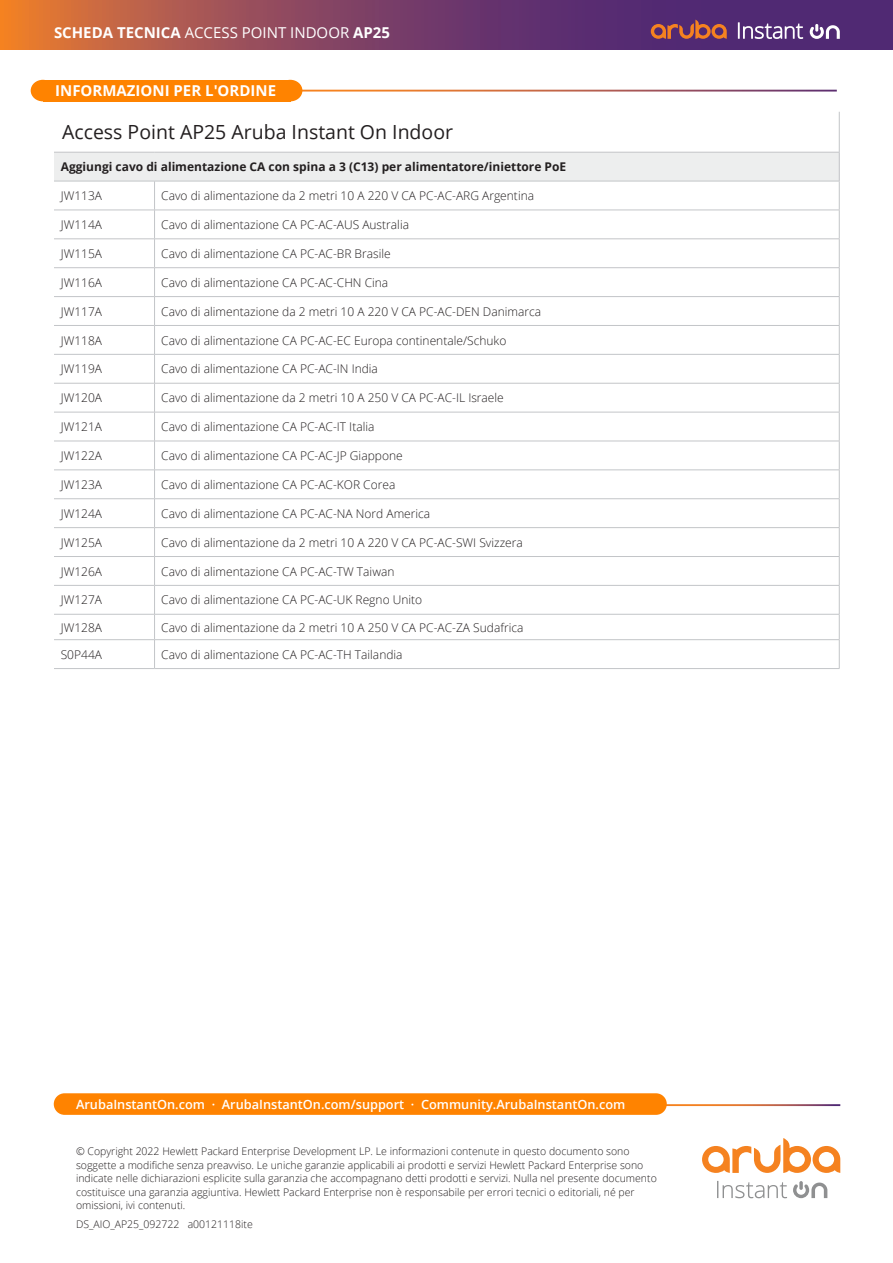
<style>
.page{position:relative;width:893px;height:1263px;background:#fff}
.page>*{position:absolute;margin:0;border:0;box-sizing:border-box;transform-origin:0 0}
.Chart__Title_10_14_B{font:19.5px "Open Sans";color:#231f20}
.Body__Head_10_14_Bol{font:700 15px "Open Sans";color:#fff}
.t1{font:600 12.75px "Open Sans";color:#fff}
.Chart__Text_7_9Light{font:300 12px "Open Sans";color:#231f20}
.Chart__Text_8_10_Lig{font:300 12px "Open Sans";color:#231f20}
.Chart__Text_8_10_Lig-2{font:700 12px "Open Sans";color:#231f20}
.t2{font:300 10.5px/13.5px "Open Sans";color:#231f20}
.s1{font-weight:400}
</style>
<div class="page">
<svg style="left:0;top:0;width:893px;height:49px;background:#824360"></svg>
<div style="left:54px;top:1093px;width:613px;height:22px;background:#ff8300;border-radius:11px"></div>
<svg style="left:793px;top:1181px;width:34px;height:17px"></svg>
<svg style="left:717px;top:1181px;width:70px;height:17px"></svg>
<svg style="left:702px;top:1138px;width:138px;height:35px"></svg>
<svg style="left:651px;top:20px;width:76px;height:19px"></svg>
<svg style="left:810px;top:24px;width:30px;height:15px"></svg>
<svg style="left:738px;top:22px;width:65px;height:17px"></svg>
<div style="left:278px;top:80px;width:24px;height:21px;background:#ff8300;border-radius:50%"></div>
<div style="left:31px;top:80px;width:24px;height:21px;background:#ff8300;border-radius:50%"></div>
<div style="left:43px;top:80px;width:247px;height:21px;background:#ff8300"></div>
<div style="left:54px;top:152px;width:785px;height:29px;background:#edeeee"></div>
<hr style="left:839px;top:112px;width:1px;height:40px;background:#c3c5c8">
<hr style="left:54px;top:210px;width:101px;height:1px;background:#c3c5c8">
<hr style="left:54px;top:239px;width:101px;height:1px;background:#c3c5c8">
<hr style="left:54px;top:267px;width:101px;height:1px;background:#c3c5c8">
<hr style="left:54px;top:296px;width:101px;height:1px;background:#c3c5c8">
<hr style="left:54px;top:325px;width:101px;height:1px;background:#c3c5c8">
<hr style="left:54px;top:354px;width:101px;height:1px;background:#c3c5c8">
<hr style="left:54px;top:383px;width:101px;height:1px;background:#c3c5c8">
<hr style="left:54px;top:412px;width:101px;height:1px;background:#c3c5c8">
<hr style="left:54px;top:441px;width:101px;height:1px;background:#c3c5c8">
<hr style="left:54px;top:470px;width:101px;height:1px;background:#c3c5c8">
<hr style="left:54px;top:498px;width:101px;height:1px;background:#c3c5c8">
<hr style="left:54px;top:527px;width:101px;height:1px;background:#c3c5c8">
<hr style="left:54px;top:556px;width:101px;height:1px;background:#c3c5c8">
<hr style="left:54px;top:585px;width:101px;height:1px;background:#c3c5c8">
<hr style="left:54px;top:614px;width:101px;height:1px;background:#c3c5c8">
<hr style="left:54px;top:639px;width:101px;height:1px;background:#c3c5c8">
<hr style="left:54px;top:668px;width:101px;height:1px;background:#c3c5c8">
<hr style="left:155px;top:210px;width:684px;height:1px;background:#c3c5c8">
<hr style="left:155px;top:239px;width:684px;height:1px;background:#c3c5c8">
<hr style="left:155px;top:267px;width:684px;height:1px;background:#c3c5c8">
<hr style="left:155px;top:296px;width:684px;height:1px;background:#c3c5c8">
<hr style="left:155px;top:325px;width:684px;height:1px;background:#c3c5c8">
<hr style="left:155px;top:354px;width:684px;height:1px;background:#c3c5c8">
<hr style="left:155px;top:383px;width:684px;height:1px;background:#c3c5c8">
<hr style="left:155px;top:412px;width:684px;height:1px;background:#c3c5c8">
<hr style="left:155px;top:441px;width:684px;height:1px;background:#c3c5c8">
<hr style="left:155px;top:470px;width:684px;height:1px;background:#c3c5c8">
<hr style="left:155px;top:498px;width:684px;height:1px;background:#c3c5c8">
<hr style="left:155px;top:527px;width:684px;height:1px;background:#c3c5c8">
<hr style="left:155px;top:556px;width:684px;height:1px;background:#c3c5c8">
<hr style="left:155px;top:585px;width:684px;height:1px;background:#c3c5c8">
<hr style="left:155px;top:614px;width:684px;height:1px;background:#c3c5c8">
<hr style="left:155px;top:639px;width:684px;height:1px;background:#c3c5c8">
<svg style="left:154px;top:182px;width:1px;height:486px"></svg>
<hr style="left:155px;top:668px;width:684px;height:1px;background:#c3c5c8">
<svg style="left:839px;top:152px;width:1px;height:516px"></svg>
<hr style="left:54px;top:152px;width:101px;height:1px;background:#c3c5c8">
<hr style="left:155px;top:152px;width:684px;height:1px;background:#c3c5c8">
<hr style="left:54px;top:181px;width:101px;height:1px;background:#c3c5c8">
<hr style="left:155px;top:181px;width:684px;height:1px;background:#c3c5c8">
<p class="Body__Head_10_14_Bol" style="left:54px;top:22px;width:338px">SCHEDA TECNICA <span class="s1">ACCESS POINT INDOOR</span> AP25</p>
<p class="Body__Head_10_14_Bol" style="left:55px;top:80px;width:222px">INFORMAZIONI PER L'ORDINE</p>
<p class="Chart__Title_10_14_B" style="left:62px;top:119px;width:392px">Access Point AP25 Aruba Instant On Indoor</p>
<p class="Chart__Text_8_10_Lig-2" style="left:61px;top:158px;width:507px">Aggiungi cavo di alimentazione CA con spina a 3 (C13) per alimentatore/iniettore PoE</p>
<p class="Chart__Text_7_9Light" style="left:61px;top:187px;width:43px">JW113A</p>
<p class="Chart__Text_7_9Light" style="left:161px;top:187px;width:374px">Cavo di alimentazione da 2 metri 10 A 220 V CA PC-AC-ARG Argentina</p>
<p class="Chart__Text_7_9Light" style="left:61px;top:216px;width:43px">JW114A</p>
<p class="Chart__Text_7_9Light" style="left:161px;top:216px;width:249px">Cavo di alimentazione CA PC-AC-AUS Australia</p>
<p class="Chart__Text_7_9Light" style="left:61px;top:245px;width:43px">JW115A</p>
<p class="Chart__Text_7_9Light" style="left:161px;top:245px;width:231px">Cavo di alimentazione CA PC-AC-BR Brasile</p>
<p class="Chart__Text_7_9Light" style="left:61px;top:274px;width:43px">JW116A</p>
<p class="Chart__Text_7_9Light" style="left:161px;top:274px;width:229px">Cavo di alimentazione CA PC-AC-CHN Cina</p>
<p class="Chart__Text_7_9Light" style="left:61px;top:303px;width:43px">JW117A</p>
<p class="Chart__Text_7_9Light" style="left:161px;top:303px;width:381px">Cavo di alimentazione da 2 metri 10 A 220 V CA PC-AC-DEN Danimarca</p>
<p class="Chart__Text_7_9Light" style="left:61px;top:332px;width:43px">JW118A</p>
<p class="Chart__Text_7_9Light" style="left:161px;top:332px;width:347px">Cavo di alimentazione CA PC-AC-EC Europa continentale/Schuko</p>
<p class="Chart__Text_7_9Light" style="left:61px;top:361px;width:43px">JW119A</p>
<p class="Chart__Text_7_9Light" style="left:161px;top:361px;width:218px">Cavo di alimentazione CA PC-AC-IN India</p>
<p class="Chart__Text_7_9Light" style="left:61px;top:390px;width:43px">JW120A</p>
<p class="Chart__Text_7_9Light" style="left:161px;top:390px;width:344px">Cavo di alimentazione da 2 metri 10 A 250 V CA PC-AC-IL Israele</p>
<p class="Chart__Text_7_9Light" style="left:61px;top:419px;width:43px">JW121A</p>
<p class="Chart__Text_7_9Light" style="left:161px;top:419px;width:215px">Cavo di alimentazione CA PC-AC-IT Italia</p>
<p class="Chart__Text_7_9Light" style="left:61px;top:447px;width:43px">JW122A</p>
<p class="Chart__Text_7_9Light" style="left:161px;top:447px;width:243px">Cavo di alimentazione CA PC-AC-JP Giappone</p>
<p class="Chart__Text_7_9Light" style="left:61px;top:476px;width:43px">JW123A</p>
<p class="Chart__Text_7_9Light" style="left:161px;top:476px;width:236px">Cavo di alimentazione CA PC-AC-KOR Corea</p>
<p class="Chart__Text_7_9Light" style="left:61px;top:505px;width:43px">JW124A</p>
<p class="Chart__Text_7_9Light" style="left:161px;top:505px;width:270px">Cavo di alimentazione CA PC-AC-NA Nord America</p>
<p class="Chart__Text_7_9Light" style="left:61px;top:534px;width:43px">JW125A</p>
<p class="Chart__Text_7_9Light" style="left:161px;top:534px;width:363px">Cavo di alimentazione da 2 metri 10 A 220 V CA PC-AC-SWI Svizzera</p>
<p class="Chart__Text_8_10_Lig" style="left:61px;top:563px;width:43px">JW126A</p>
<p class="Chart__Text_8_10_Lig" style="left:161px;top:563px;width:235px">Cavo di alimentazione CA PC-AC-TW Taiwan</p>
<p class="Chart__Text_8_10_Lig" style="left:61px;top:592px;width:43px">JW127A</p>
<p class="Chart__Text_8_10_Lig" style="left:161px;top:592px;width:262px">Cavo di alimentazione CA PC-AC-UK Regno Unito</p>
<p class="Chart__Text_8_10_Lig" style="left:61px;top:619px;width:43px">JW128A</p>
<p class="Chart__Text_8_10_Lig" style="left:161px;top:619px;width:364px">Cavo di alimentazione da 2 metri 10 A 250 V CA PC-AC-ZA Sudafrica</p>
<p class="Chart__Text_8_10_Lig" style="left:61px;top:646px;width:43px">S0P44A</p>
<p class="Chart__Text_8_10_Lig" style="left:161px;top:646px;width:243px">Cavo di alimentazione CA PC-AC-TH Tailandia</p>
<p class="t1" style="left:76px;top:1096px;width:551px">ArubaInstantOn.com · ArubaInstantOn.com/support · Community.ArubaInstantOn.com</p>
<p class="t2" style="left:76px;top:1144px;width:582px">© Copyright 2022 Hewlett Packard Enterprise Development LP. Le informazioni contenute in questo documento sono soggette a modifiche senza preavviso. Le uniche garanzie applicabili ai prodotti e servizi Hewlett Packard Enterprise sono indicate nelle dichiarazioni esplicite sulla garanzia che accompagnano detti prodotti e servizi. Nulla nel presente documento costituisce una garanzia aggiuntiva. Hewlett Packard Enterprise non è responsabile per errori tecnici o editoriali, né per omissioni, ivi contenuti.</p>
<p class="t2" style="left:76px;top:1217px;width:178px">DS_AIO_AP25_092722 a00121118ite</p>
</div>
